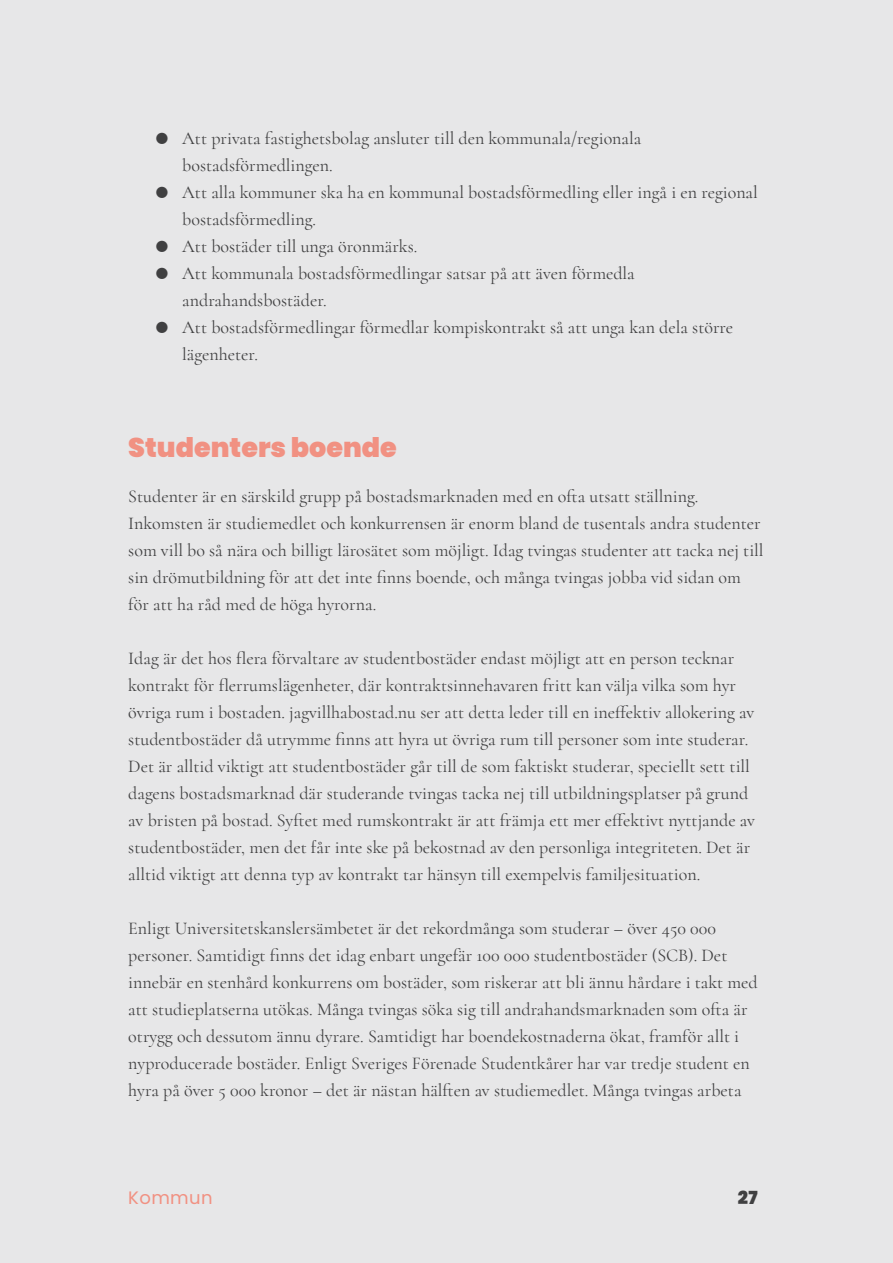
<style>
.page{position:relative;width:893px;height:1263px;background:#e7e7e8}
.page>*{position:absolute;margin:0;border:0;box-sizing:border-box;transform-origin:0 0}
.t1{font:900 27px "Poppins";color:#f19182}
.t2{font:18px/27px "Cormorant";color:#404041}
.t3{font:18px "Poppins";letter-spacing:.02em;color:#f19182}
.t4{font:900 18px "Poppins";color:#404041}
</style>
<div class="page">
<p class="t2" style="left:182px;top:125px;width:460px;text-indent:-27px">● Att privata fastighetsbolag ansluter till den kommunala/regionala bostadsförmedlingen.</p>
<p class="t2" style="left:182px;top:179px;width:577px;text-indent:-27px">● Att alla kommuner ska ha en kommunal bostadsförmedling eller ingå i en regional bostadsförmedling.</p>
<p class="t2" style="left:155px;top:233px;width:264px">● Att bostäder till unga öronmärks.</p>
<p class="t2" style="left:182px;top:260px;width:454px;text-indent:-27px">● Att kommunala bostadsförmedlingar satsar på att även förmedla andrahandsbostäder.</p>
<p class="t2" style="left:182px;top:314px;width:552px;text-indent:-27px">● Att bostadsförmedlingar förmedlar kompiskontrakt så att unga kan dela större lägenheter.</p>
<h1 class="t1" style="left:128px;top:432px;width:270px">Studenters boende</h1>
<p class="t2" style="left:128px;top:483px;width:637px">Studenter är en särskild grupp på bostadsmarknaden med en ofta utsatt ställning.<br>Inkomsten är studiemedlet och konkurrensen är enorm bland de tusentals andra studenter som vill bo så nära och billigt lärosätet som möjligt. Idag tvingas studenter att tacka nej till sin drömutbildning för att det inte finns boende, och många tvingas jobba vid sidan om för att ha råd med de höga hyrorna.</p>
<p class="t2" style="left:128px;top:645px;width:628px">Idag är det hos flera förvaltare av studentbostäder endast möjligt att en person tecknar kontrakt för flerrumslägenheter, där kontraktsinnehavaren fritt kan välja vilka som hyr övriga rum i bostaden. jagvillhabostad.nu ser att detta leder till en ineffektiv allokering av studentbostäder då utrymme finns att hyra ut övriga rum till personer som inte studerar.<br>Det är alltid viktigt att studentbostäder går till de som faktiskt studerar, speciellt sett till dagens bostadsmarknad där studerande tvingas tacka nej till utbildningsplatser på grund av bristen på bostad. Syftet med rumskontrakt är att främja ett mer effektivt nyttjande av studentbostäder, men det får inte ske på bekostnad av den personliga integriteten. Det är alltid viktigt att denna typ av kontrakt tar hänsyn till exempelvis familjesituation.</p>
<p class="t2" style="left:128px;top:915px;width:631px">Enligt Universitetskanslersämbetet är det rekordmånga som studerar – över 450 000 personer. Samtidigt finns det idag enbart ungefär 100 000 studentbostäder (SCB). Det innebär en stenhård konkurrens om bostäder, som riskerar att bli ännu hårdare i takt med att studieplatserna utökas. Många tvingas söka sig till andrahandsmarknaden som ofta är otrygg och dessutom ännu dyrare. Samtidigt har boendekostnaderna ökat, framför allt i nyproducerade bostäder. Enligt Sveriges Förenade Studentkårer har var tredje student en hyra på över 5 000 kronor – det är nästan hälften av studiemedlet. Många tvingas arbeta</p>
<p class="t3" style="left:128px;top:1187px;width:86px">Kommun</p>
<p class="t4" style="left:738px;top:1187px;width:21px">27</p>
</div>
